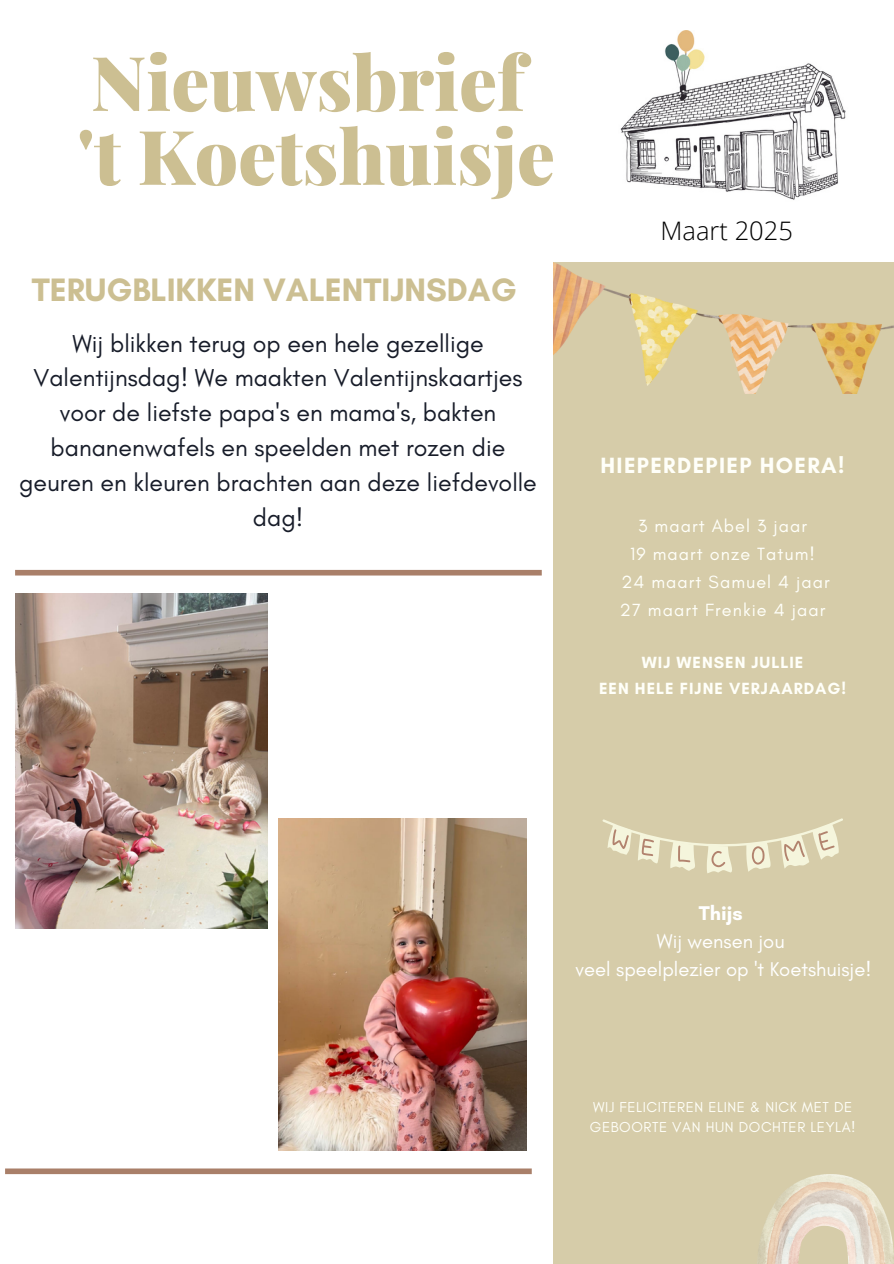
<style>
.page{position:relative;width:894px;height:1264px;background:#fff}
.page>*{position:absolute;margin:0;border:0;box-sizing:border-box;transform-origin:0 0}
.t1{font:900 75.6px/73.9px "Playfair Display";color:#ccbf92}
.t2{font:700 33px "Glacial Indifference";color:#ccbf92}
.t3{font:300 25.5px "Open Sans";color:#000}
.t4{font:24.9px/34.8px "Glacial Indifference";color:#171c29;text-align:center}
.t5{font:700 22.5px "Glacial Indifference";letter-spacing:.06em;color:#fffff9}
.t6{font:20.25px/28.2px "Glacial Indifference";color:#fff;text-align:center}
.t7{font:18px "Glacial Indifference";letter-spacing:.06em;color:#fffff9}
.t8{font:700 16.5px/25.8px "Glacial Indifference";letter-spacing:.06em;color:#fffff9;text-align:center}
.t9{font:14.7px/19.2px "Glacial Indifference";letter-spacing:.04em;color:#fffff9}
.s1{font-weight:700}
</style>
<div class="page">
<div style="left:553px;top:262px;width:340px;height:1001px;background:#d6cca9"></div>
<img style="left:620px;top:30px;width:226px;height:170px">
<img style="left:553px;top:262px;width:340px;height:131px">
<div style="left:15px;top:570px;width:526px;height:5px;background:#a97f69"></div>
<div style="left:5px;top:1168px;width:526px;height:6px;background:#a97f69"></div>
<img style="left:15px;top:593px;width:252px;height:335px">
<img style="left:278px;top:818px;width:248px;height:332px">
<svg style="left:602px;top:818px;width:240px;height:55px"></svg>
<img style="left:757px;top:1174px;width:136px;height:89px">
<p class="t1" style="left:77px;top:43px;width:479px">Nieuwsbrief 't Koetshuisje</p>
<h3 class="t2" style="left:32px;top:270px;width:486px">TERUGBLIKKEN VALENTIJNSDAG</h3>
<h2 class="t4" style="left:19px;top:325px;width:519px">Wij blikken terug op een hele gezellige Valentijnsdag! We maakten Valentijnskaartjes voor de liefste papa's en mama's, bakten bananenwafels en speelden met rozen die geuren en kleuren brachten aan deze liefdevolle dag!</h2>
<h1 class="t3" style="left:660px;top:213px;width:134px">Maart 2025</h1>
<p class="t5" style="left:600px;top:451px;width:245px">HIEPERDEPIEP HOERA!</p>
<p class="t7" style="left:638px;top:514px;width:170px">3 maart Abel 3 jaar</p>
<p class="t7" style="left:630px;top:542px;width:186px">19 maart onze Tatum!</p>
<h3 class="t7" style="left:621px;top:570px;width:210px">24 maart Samuel 4 jaar</h3>
<p class="t7" style="left:619px;top:599px;width:207px">27 maart Frenkie 4 jaar</p>
<h4 class="t8" style="left:599px;top:649px;width:248px">WIJ WENSEN JULLIE<br>EEN HELE FIJNE VERJAARDAG!</h4>
<p class="t6" style="left:575px;top:898px;width:297px"><span class="s1">Thijs<br></span>Wij wensen jou<br>veel speelplezier op 't Koetshuisje!</p>
<p class="t9" style="left:589px;top:1097px;width:267px">WIJ FELICITEREN ELINE &amp; NICK MET DE<br>GEBOORTE VAN HUN DOCHTER LEYLA!</p>
</div>
